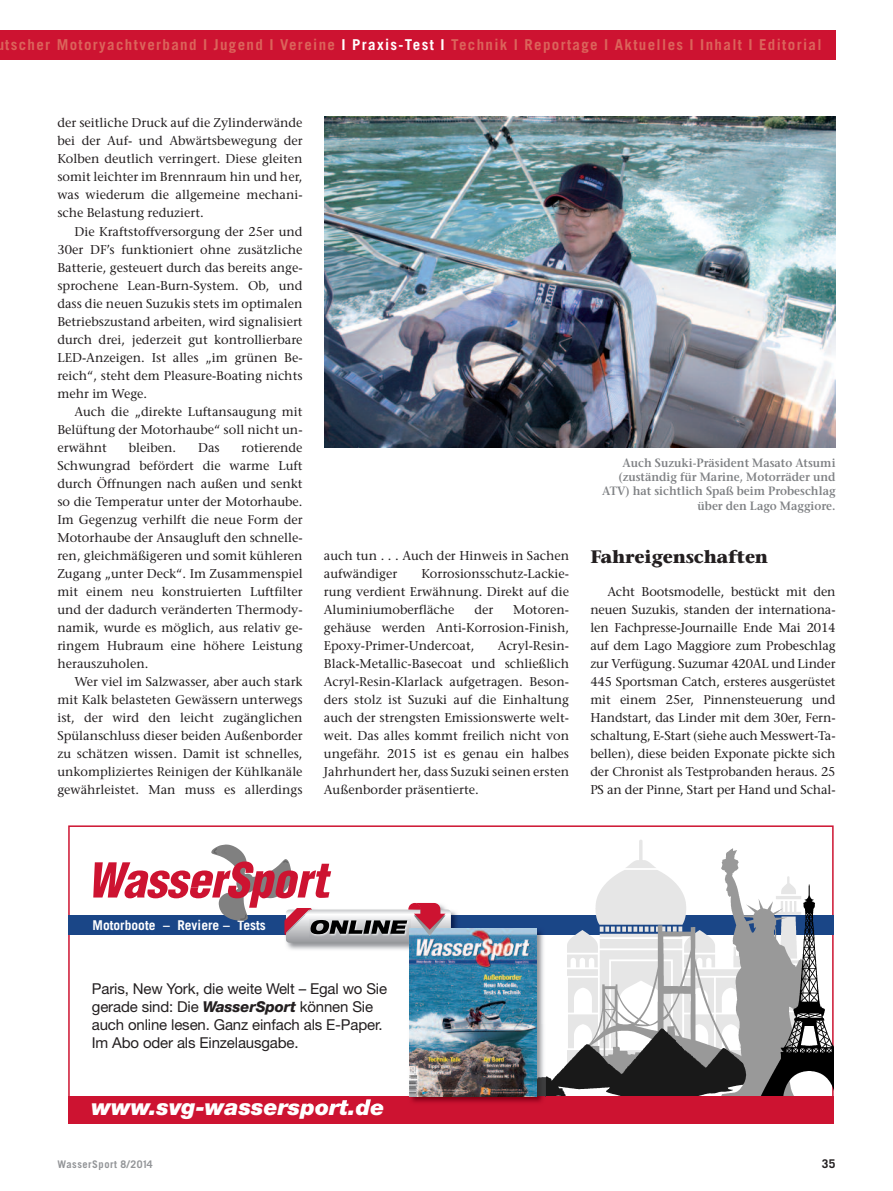
<style>
.page{position:relative;width:893px;height:1191px;background:#fff}
.page>*{position:absolute;margin:0;border:0;box-sizing:border-box;transform-origin:0 0}
.t1{font:italic 900 22.5px "Helvetica Neue";color:#fff}
.t2{font:700 18px "Stone Serif";letter-spacing:-.01em;color:#231f20}
.t3{font:15px/18px "Helvetica Neue";letter-spacing:-.01em;color:#231f20}
.t4{font:700 15px "Trade Gothic";letter-spacing:.09em;color:#db645b}
.t5{font:700 13.5px "Trade Gothic";color:#fff}
.t6{font:12.75px/18px "Stone Serif";color:#231f20;text-align:justify}
.t7{font:600 12px/14.2px "Stone Serif";color:#808285;text-align:right;scale:.95 1}
.t8{font:700 12px "Trade Gothic";color:#231f20}
.t9{font:700 10.5px "Trade Gothic";letter-spacing:.045em;color:#939598}
.s1{color:#fff}
.s2{font-weight:800;font-style:italic}
</style>
<div class="page">
<div style="left:0;top:30px;width:836px;height:30px;background:#cd1331"></div>
<img style="left:324px;top:117px;width:512px;height:331px">
<div style="left:68px;top:915px;width:766px;height:19px;background:#1a4687"></div>
<img style="left:567px;top:840px;width:119px;height:184px">
<img style="left:581px;top:922px;width:119px;height:102px">
<img style="left:545px;top:1024px;width:155px;height:72px">
<img style="left:700px;top:848px;width:90px;height:248px">
<img style="left:754px;top:878px;width:79px;height:218px">
<div style="left:68px;top:1096px;width:766px;height:27px;background:#cd1331"></div>
<img style="left:286px;top:911px;width:259px;height:192px">
<img style="left:451px;top:915px;width:94px;height:19px">
<img style="left:536px;top:1024px;width:9px;height:72px">
<img style="left:284px;top:1099px;width:99px;height:6px">
<img style="left:409px;top:928px;width:127px;height:168px">
<svg style="left:93px;top:844px;width:358px;height:98px"></svg>
<p class="t4" style="left:-4px;top:39px;width:827px">utscher Motoryachtverband I Jugend I Vereine <span class="s1">I Praxis-Test I</span> Technik I Reportage I Aktuelles I Inhalt I Editorial</p>
<p class="t6" style="left:57px;top:115px;width:247px">der seitliche Druck auf die Zylinderwände bei der Auf- und Abwärtsbewegung der Kolben deutlich verringert. Diese gleiten somit leichter im Brennraum hin und her, was wiederum die allgemeine mechani&shy;sche Belastung reduziert.</p>
<p class="t6" style="left:57px;top:223px;width:247px;text-indent:17px">Die Kraftstoffversorgung der 25er und 30er DF’s funktioniert ohne zusätzliche Batterie, gesteuert durch das bereits ange&shy;sprochene Lean-Burn-System. Ob, und dass die neuen Suzukis stets im optimalen Betriebszustand arbeiten, wird signalisiert durch drei, jederzeit gut kontrollierbare LED-Anzeigen. Ist alles „im grünen Be&shy;reich“, steht dem Pleasure-Boating nichts mehr im Wege.</p>
<p class="t6" style="left:57px;top:403px;width:247px;text-indent:17px">Auch die „direkte Luftansaugung mit Belüftung der Motorhaube“ soll nicht un&shy;erwähnt</p>
<p class="t6" style="left:57px;top:439px;width:247px;text-indent:184px">rotierende Schwungrad befördert die warme Luft durch Öffnungen nach außen und senkt so die Temperatur unter der Motorhaube.<br>Im Gegenzug verhilft die neue Form der Motorhaube der Ansaugluft den schnelle&shy;ren, gleichmäßigeren und somit kühleren Zugang „unter Deck“. Im Zusammenspiel mit einem neu konstruierten Luftfilter und der dadurch veränderten Thermody&shy;namik, wurde es möglich, aus relativ ge&shy;ringem Hubraum eine höhere Leistung herauszuholen.</p>
<p class="t6" style="left:57px;top:673px;width:247px;text-indent:17px">Wer viel im Salzwasser, aber auch stark mit Kalk belasteten Gewässern unterwegs ist, der wird den leicht zugänglichen Spülanschluss dieser beiden Außenborder zu schätzen wissen. Damit ist schnelles, unkompliziertes Reinigen der Kühlkanäle gewährleistet. Man muss es allerdings</p>
<p class="t6" style="left:129px;top:439px;width:49px">bleiben.</p>
<p class="t6" style="left:198px;top:439px;width:23px">Das</p>
<p class="t6" style="left:324px;top:547px;width:247px">auch tun . . . Auch der Hinweis in Sachen aufwändiger</p>
<p class="t6" style="left:324px;top:565px;width:247px;text-indent:98px">Korrosionsschutz-Lackie&shy;rung verdient Erwähnung. Direkt auf die Aluminiumoberfläche</p>
<p class="t6" style="left:474px;top:601px;width:20px">der</p>
<p class="t6" style="left:324px;top:601px;width:247px;text-indent:189px">Motoren&shy;gehäuse werden Anti-Korrosion-Finish, Epoxy-Primer-Undercoat,</p>
<p class="t6" style="left:324px;top:637px;width:247px;text-indent:174px">Acryl-Resin-Black-Metallic-Basecoat und schließlich Acryl-Resin-Klarlack aufgetragen. Beson&shy;ders stolz ist Suzuki auf die Einhaltung auch der strengsten Emissionswerte welt&shy;weit. Das alles kommt freilich nicht von ungefähr. 2015 ist es genau ein halbes Jahrhundert her, dass Suzuki seinen ersten Außenborder präsentierte.</p>
<p class="t7" style="left:602px;top:457px;width:247px">Auch Suzuki-Präsident Masato Atsumi (zuständig für Marine, Motorräder und ATV) hat sichtlich Spaß beim Probeschlag über den Lago Maggiore.</p>
<h2 class="t2" style="left:590px;top:549px;width:179px">Fahreigenschaften</h2>
<p class="t6" style="left:590px;top:583px;width:247px;text-indent:17px">Acht Bootsmodelle, bestückt mit den neuen Suzukis, standen der internationa&shy;len Fachpresse-Journaille Ende Mai 2014 auf dem Lago Maggiore zum Probeschlag zur Verfügung. Suzumar 420AL und Linder 445 Sportsman Catch, ersteres ausgerüstet mit einem 25er, Pinnensteuerung und Handstart, das Linder mit dem 30er, Fern&shy;schaltung, E-Start (siehe auch Messwert-Ta&shy;bellen), diese beiden Exponate pickte sich der Chronist als Testprobanden heraus. 25<br>PS an der Pinne, Start per Hand und Schal-</p>
<p class="t5" style="left:93px;top:920px;width:175px">Motorboote – Reviere – Tests</p>
<p class="t3" style="left:92px;top:981px;width:297px">Paris, New York, die weite Welt – Egal wo Sie gerade sind: Die <span class="s2">WasserSport</span> können Sie auch online lesen. Ganz einfach als E-Paper.<br>Im Abo oder als Einzelausgabe.</p>
<h1 class="t1" style="left:92px;top:1099px;width:294px">www.svg-wassersport.de</h1>
<p class="t9" style="left:57px;top:1160px;width:97px">WasserSport 8/2014</p>
<p class="t8" style="left:822px;top:1159px;width:15px">35</p>
</div>
